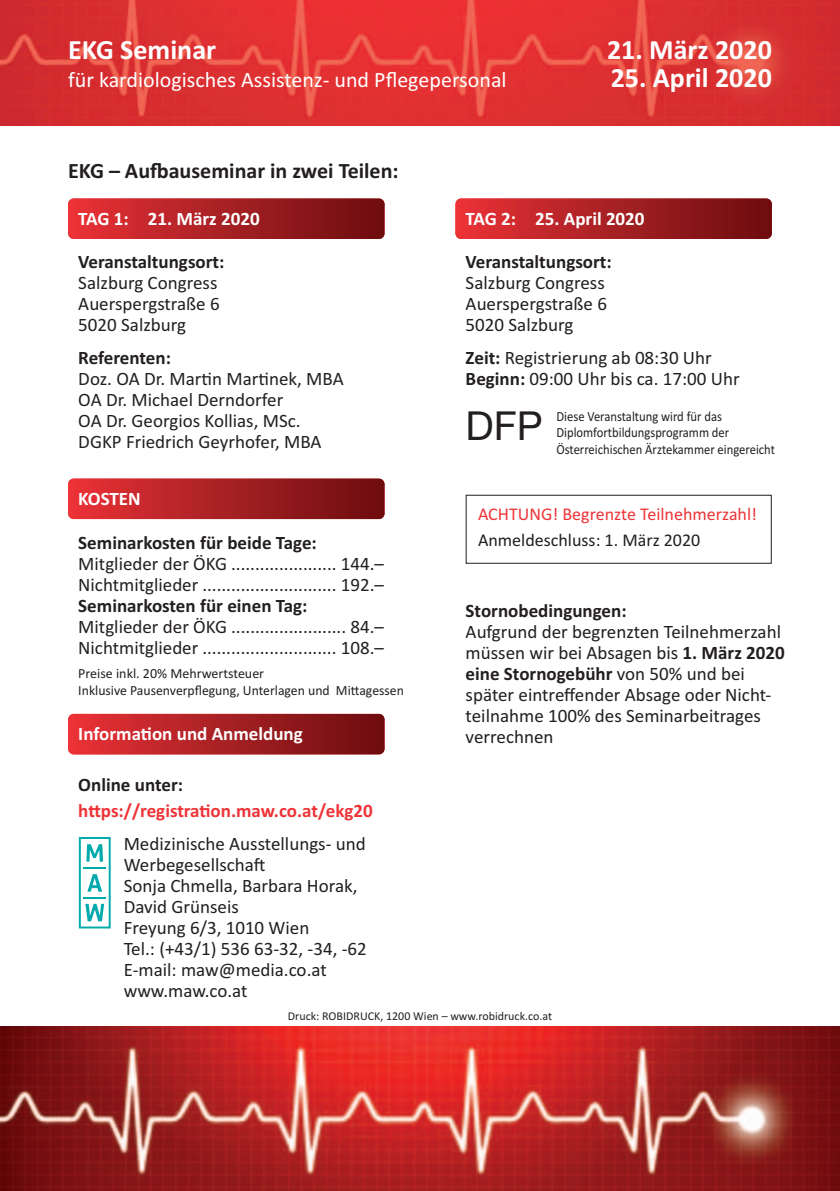
<style>
.page{position:relative;width:840px;height:1191px;background:#fff}
.page>*{position:absolute;margin:0;border:0;box-sizing:border-box;transform-origin:0 0}
.t1{font:40px "Helvetica Neue";color:#231f20}
.t2{font:700 28px "Calibri";color:#fff}
.t3{font:22px "Calibri";color:#fff}
.t4{font:700 22px "Calibri";color:#231f20}
.t5{font:19px/21px "Calibri";color:#231f20}
.t6{font:700 19px "Calibri";color:#231f20}
.t7{font:700 19px "Calibri";color:#fff}
.t8{font:700 19px "Calibri";color:#ee3337}
.t9{font:18px "Calibri";color:#ee3337}
.t10{font:18px "Calibri";color:#231f20}
.t11{font:14px/16.8px "Calibri";color:#231f20;scale:.9 1}
.t12{font:14px/16.8px "Calibri";color:#231f20}
.t13{font:12px "Calibri";color:#231f20}
.s1{font-weight:700}
</style>
<div class="page">
<div style="left:68px;top:714px;width:316px;height:40px;background:linear-gradient(to right,#e83237,#6a0d0f);border-radius:6px"></div>
<img style="left:0;top:1026px;width:839px;height:165px">
<img style="left:0;top:0;width:839px;height:125px">
<div style="left:68px;top:198px;width:316px;height:41px;background:linear-gradient(to right,#e83237,#6a0d0f);border-radius:6px"></div>
<div style="left:455px;top:198px;width:316px;height:41px;background:linear-gradient(to right,#e83237,#6a0d0f);border-radius:6px"></div>
<div style="left:68px;top:478px;width:316px;height:41px;background:linear-gradient(to right,#e83237,#6a0d0f);border-radius:6px"></div>
<div style="left:465px;top:495px;width:306px;height:69px;border:1px solid #231f20"></div>
<svg style="left:79px;top:837px;width:32px;height:91px"></svg>
<h2 class="t2" style="left:68px;top:40px;width:149px">EKG Seminar</h2>
<h2 class="t2" style="left:606px;top:40px;width:166px">21. März 2020</h2>
<p class="t3" style="left:68px;top:72px;width:440px">für kardiologisches Assistenz- und Pflegepersonal</p>
<h2 class="t2" style="left:610px;top:68px;width:163px">25. April 2020</h2>
<p class="t4" style="left:68px;top:163px;width:332px">EKG – Aufbauseminar in zwei Teilen:</p>
<p class="t7" style="left:78px;top:212px;width:183px">TAG 1: 21. März 2020</p>
<p class="t6" style="left:78px;top:255px;width:147px">Veranstaltungsort:</p>
<p class="t5" style="left:78px;top:274px;width:143px;text-align:justify">Salzburg Congress Auerspergstraße 6<br>5020 Salzburg</p>
<p class="t6" style="left:78px;top:351px;width:94px">Referenten:</p>
<p class="t5" style="left:78px;top:369px;width:267px">Doz. OA Dr. Martin Martinek, MBA<br>OA Dr. Michael Derndorfer<br>OA Dr. Georgios Kollias, MSc.<br>DGKP Friedrich Geyrhofer, MBA</p>
<p class="t7" style="left:78px;top:492px;width:64px">KOSTEN</p>
<p class="t6" style="left:78px;top:536px;width:240px">Seminarkosten für beide Tage:</p>
<p class="t5" style="left:78px;top:554px;width:307px">Mitglieder der ÖKG ...................... 144.–<br>Nichtmitglieder ............................ 192.–</p>
<p class="t6" style="left:78px;top:599px;width:230px">Seminarkosten für einen Tag:</p>
<p class="t5" style="left:78px;top:617px;width:307px">Mitglieder der ÖKG ........................ 84.–<br>Nichtmitglieder ............................ 108.–</p>
<p class="t12" style="left:78px;top:666px;width:327px">Preise inkl. 20% Mehrwertsteuer<br>Inklusive Pausenverpflegung, Unterlagen und Mittagessen</p>
<p class="t7" style="left:78px;top:727px;width:226px">Information und Anmeldung</p>
<p class="t6" style="left:78px;top:777px;width:106px">Online unter:</p>
<p class="t8" style="left:78px;top:804px;width:296px">https://registration.maw.co.at/ekg20</p>
<p class="t5" style="left:124px;top:834px;width:244px">Medizinische Ausstellungs- und<br>Werbegesellschaft<br>Sonja Chmella, Barbara Horak,<br>David Grünseis<br>Freyung 6/3, 1010 Wien<br>Tel.: (+43/1) 536 63-32, -34, -62<br>E-mail: maw@media.co.at www.maw.co.at</p>
<p class="t7" style="left:465px;top:212px;width:180px">TAG 2: 25. April 2020</p>
<p class="t6" style="left:465px;top:255px;width:147px">Veranstaltungsort:</p>
<p class="t5" style="left:465px;top:274px;width:143px;text-align:justify">Salzburg Congress Auerspergstraße 6<br>5020 Salzburg</p>
<p class="t5" style="left:465px;top:348px;width:275px"><span class="s1">Zeit:</span> Registrierung ab 08:30 Uhr<br><span class="s1">Beginn:</span> 09:00 Uhr bis ca. 17:00 Uhr</p>
<p class="t11" style="left:556px;top:409px;width:244px">Diese Veranstaltung wird für das<br>Diplomfortbildungsprogramm der<br>Österreichischen Ärztekammer eingereicht</p>
<h1 class="t1" style="left:465px;top:412px;width:78px">DFP</h1>
<p class="t9" style="left:477px;top:507px;width:280px">ACHTUNG! Begrenzte Teilnehmerzahl!</p>
<p class="t10" style="left:477px;top:533px;width:224px">Anmeldeschluss: 1. März 2020</p>
<p class="t6" style="left:465px;top:604px;width:162px">Stornobedingungen:</p>
<p class="t5" style="left:465px;top:623px;width:320px">Aufgrund der begrenzten Teilnehmerzahl müssen wir bei Absagen bis <span class="s1">1. März 2020 eine Stornogebühr</span> von 50% und bei später eintreffender Absage oder Nicht&shy;teilnahme 100% des Seminarbeitrages verrechnen</p>
<p class="t13" style="left:287px;top:1012px;width:266px">Druck: ROBIDRUCK, 1200 Wien – www.robidruck.co.at</p>
</div>
